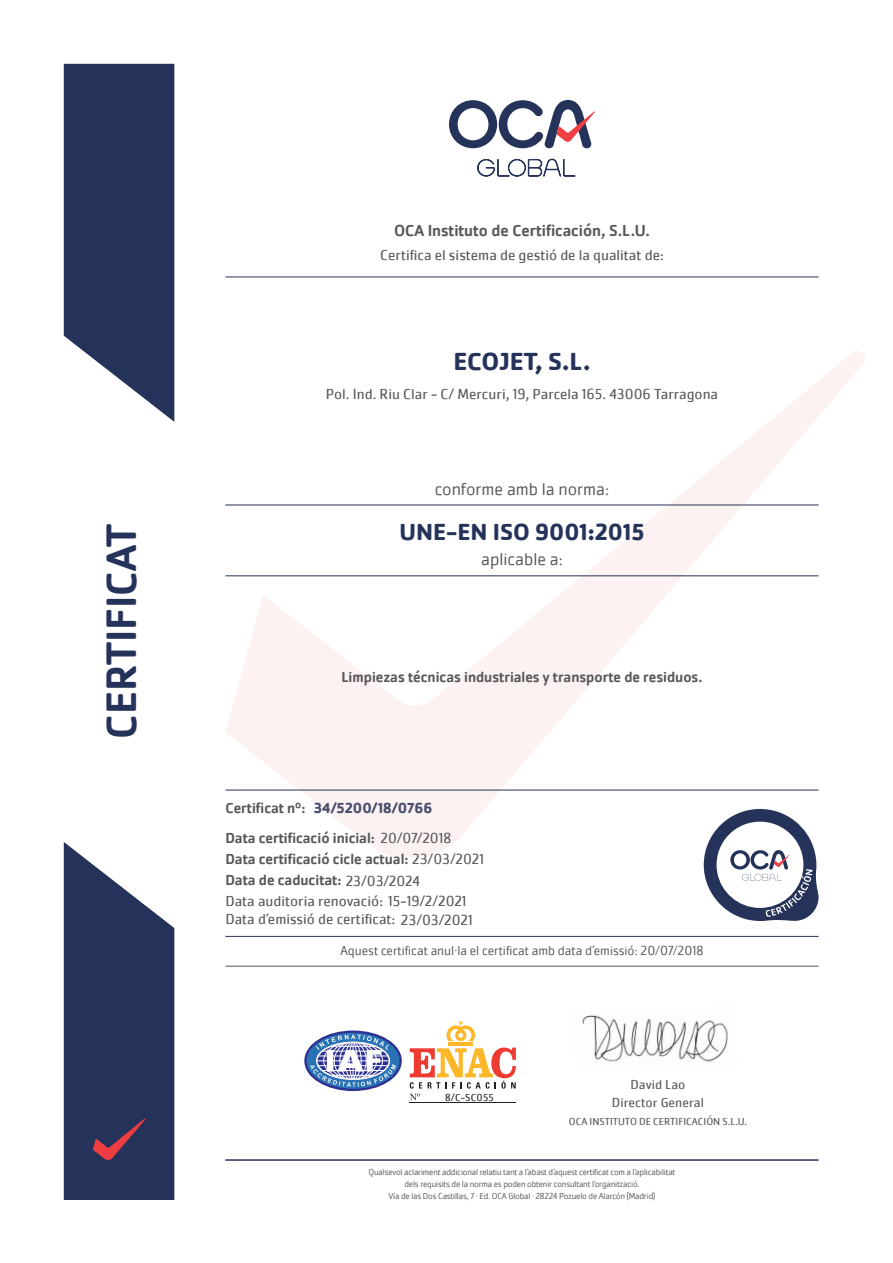
<style>
.page{position:relative;width:893px;height:1263px;background:#fff}
.page>*{position:absolute;margin:0;border:0;box-sizing:border-box;transform-origin:0 0}
.t1{font:500 43.95px "Cachet Pro";color:#25335a}
.t2{font:700 25.5px "Cachet Pro";letter-spacing:-.01em;color:#25335a}
.t3{font:700 24px "Cachet Pro";color:#25335a}
.t4{font:300 18px "Cachet Pro";color:#57585a}
.t5{font:500 16.5px "Cachet Pro";color:#57585a}
.t6{font:15px "Cachet Pro";color:#57585a}
.t7{font:500 15px "Cachet Pro";color:#57585a}
.t8{font:700 15px "Cachet Pro";color:#494e6e}
.t9{font:300 13.5px "Cachet Pro";color:#57585a}
.t10{font:13.5px "Cachet Pro";color:#57585a}
.t11{font:10.5px "Cachet Pro";color:#57585a}
.t12{font:10.5px "Cachet Pro";letter-spacing:.025em;color:#231f20}
.t13{font:300 9px "Cachet Pro";letter-spacing:-.02em;color:#57585a}
.s1{font-weight:400}
</style>
<div class="page">
<svg style="left:225px;top:351px;width:640px;height:507px"></svg>
<svg style="left:64px;top:64px;width:110px;height:358px;background:#3f4b6d"></svg>
<svg style="left:449px;top:100px;width:146px;height:48px"></svg>
<svg style="left:477px;top:159px;width:99px;height:18px"></svg>
<svg style="left:64px;top:842px;width:110px;height:358px;background:#414b6d"></svg>
<hr style="left:225px;top:277px;width:594px;height:1px;background:#25335a">
<hr style="left:225px;top:575px;width:594px;height:1px;background:#25335a">
<hr style="left:225px;top:505px;width:594px;height:1px;background:#25335a">
<hr style="left:225px;top:1160px;width:594px;height:1px;background:#25335a">
<hr style="left:225px;top:790px;width:594px;height:1px;background:#25335a">
<hr style="left:225px;top:936px;width:594px;height:1px;background:#25335a">
<svg style="left:704px;top:809px;width:115px;height:112px"></svg>
<hr style="left:225px;top:966px;width:594px;height:1px;background:#57585a">
<hr style="left:449px;top:1042px;width:24px;height:4px;background:#fcb828">
<svg style="left:446px;top:1021px;width:29px;height:20px"></svg>
<hr style="left:410px;top:1102px;width:106px;height:1px;background:#231f20">
<svg style="left:410px;top:1047px;width:106px;height:53px"></svg>
<svg style="left:305px;top:1032px;width:96px;height:58px"></svg>
<div style="left:304px;top:1030px;width:98px;height:61px;border:2px solid #2e3092;border-radius:50%"></div>
<svg style="left:310px;top:1034px;width:86px;height:53px"></svg>
<img style="left:582px;top:1015px;width:146px;height:47px">
<p class="t1" style="left:96px;top:738px;width:216px;rotate:-90deg">CERTIFICAT</p>
<p class="t5" style="left:394px;top:221px;width:257px">OCA Instituto de Certificación, S.L.U.</p>
<p class="t6" style="left:380px;top:246px;width:285px">Certifica el sistema de gestió de la qualitat de:</p>
<p class="t2" style="left:453px;top:345px;width:138px">ECOJET, S.L.</p>
<p class="t6" style="left:326px;top:385px;width:394px">Pol. Ind. Riu Clar - C/ Mercuri, 19, Parcela 165. 43006 Tarragona</p>
<p class="t4" style="left:435px;top:479px;width:176px">conforme amb la norma:</p>
<p class="t3" style="left:399px;top:517px;width:246px">UNE-EN ISO 9001:2015</p>
<p class="t4" style="left:481px;top:549px;width:83px">aplicable a:</p>
<p class="t7" style="left:341px;top:668px;width:363px">Limpiezas técnicas industriales y transporte de residuos.</p>
<p class="t7" style="left:225px;top:799px;width:82px">Certificat nº:</p>
<p class="t8" style="left:314px;top:798px;width:120px">34/5200/18/0766</p>
<p class="t7" style="left:225px;top:829px;width:227px">Data certificació inicial: <span class="s1">20/07/2018</span></p>
<p class="t7" style="left:225px;top:850px;width:260px">Data certificació cicle actual: <span class="s1">23/03/2021</span></p>
<p class="t7" style="left:225px;top:871px;width:118px">Data de caducitat:</p>
<p class="t6" style="left:346px;top:872px;width:76px">23/03/2024</p>
<p class="t6" style="left:225px;top:892px;width:243px">Data auditoria renovació: 15-19/2/2021</p>
<p class="t6" style="left:225px;top:910px;width:249px">Data d’emissió de certificat: 23/03/2021</p>
<p class="t9" style="left:340px;top:943px;width:364px">Aquest certificat anul·la el certificat amb data d’emissió: 20/07/2018</p>
<p class="t12" style="left:445px;top:1091px;width:50px">8/C-SC055</p>
<p class="t10" style="left:630px;top:1076px;width:56px">David Lao</p>
<p class="t11" style="left:569px;top:1115px;width:180px">OCA INSTITUTO DE CERTIFICACIÓN S.L.U.</p>
<p class="t10" style="left:612px;top:1094px;width:93px">Director General</p>
<p class="t13" style="left:368px;top:1166px;width:308px">Qualsevol aclariment addicional relatiu tant a l’abast d’aquest certificat com a l’aplicabilitat</p>
<p class="t13" style="left:404px;top:1178px;width:236px">dels requisits de la norma es poden obtenir consultant l’organització.</p>
<p class="t13" style="left:388px;top:1190px;width:268px">Vía de las Dos Castillas, 7 · Ed. OCA Global · 28224 Pozuelo de Alarcón (Madrid)</p>
</div>
